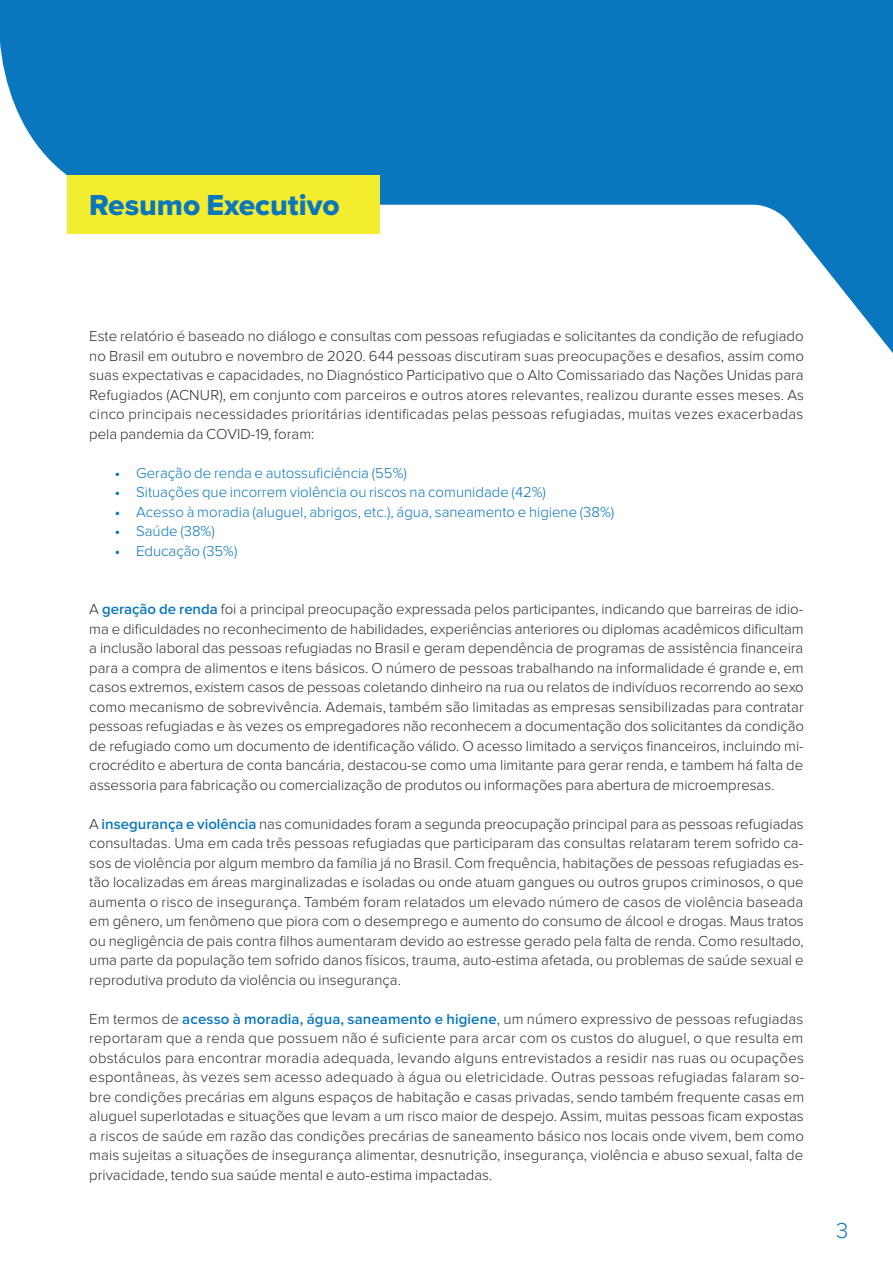
<style>
.page{position:relative;width:893px;height:1263px;background:#fff}
.page>*{position:absolute;margin:0;border:0;box-sizing:border-box;transform-origin:0 0}
.t1{font:30px "Proxima Nova Extrabld";color:#0976bd}
.t2{font:300 22.5px "Proxima Nova";color:#0976bd}
.t3{font:300 15px/19.5px "Proxima Nova";color:#292d2f;text-align:justify}
.t4{font:300 15px "Proxima Nova";color:#0976bd}
.s1{font-weight:600}
.s2{font-weight:600;color:#0976bd}
</style>
<div class="page">
<svg style="left:0;top:0;width:893px;height:353px;fill:#0976bd"></svg>
<div style="left:67px;top:176px;width:312px;height:58px;background:#f4ec2f"></div>
<h1 class="t1" style="left:89px;top:187px;width:252px">Resumo Executivo</h1>
<p class="t3" style="left:89px;top:327px;width:716px">Este relatório é baseado no diálogo e consultas com pessoas refugiadas e solicitantes da condição de refugiado no Brasil em outubro e novembro de 2020. 644 pessoas discutiram suas preocupações e desafios, assim como suas expectativas e capacidades, no Diagnóstico Participativo que o Alto Comissariado das Nações Unidas para Refugiados (ACNUR), em conjunto com parceiros e outros atores relevantes, realizou durante esses meses. As cinco principais necessidades prioritárias identificadas pelas pessoas refugiadas, muitas vezes exacerbadas pela pandemia da COVID-19, foram:</p>
<p class="t4" style="left:115px;top:464px;width:294px"><span class="s1">•</span> Geração de renda e autossuficiência (55%)</p>
<p class="t4" style="left:115px;top:484px;width:433px"><span class="s1">•</span> Situações que incorrem violência ou riscos na comunidade (42%)</p>
<p class="t4" style="left:115px;top:503px;width:501px"><span class="s1">•</span> Acesso à moradia (aluguel, abrigos, etc.), água, saneamento e higiene (38%)</p>
<p class="t4" style="left:115px;top:523px;width:102px"><span class="s1">•</span> Saúde (38%)</p>
<p class="t4" style="left:115px;top:542px;width:124px"><span class="s1">•</span> Educação (35%)</p>
<p class="t3" style="left:89px;top:600px;width:716px">A <span class="s2">geração de renda</span> foi a principal preocupação expressada pelos participantes, indicando que barreiras de idio&shy;ma e dificuldades no reconhecimento de habilidades, experiências anteriores ou diplomas acadêmicos dificultam a inclusão laboral das pessoas refugiadas no Brasil e geram dependência de programas de assistência financeira para a compra de alimentos e itens básicos. O número de pessoas trabalhando na informalidade é grande e, em casos extremos, existem casos de pessoas coletando dinheiro na rua ou relatos de indivíduos recorrendo ao sexo como mecanismo de sobrevivência. Ademais, também são limitadas as empresas sensibilizadas para contratar pessoas refugiadas e às vezes os empregadores não reconhecem a documentação dos solicitantes da condição de refugiado como um documento de identificação válido. O acesso limitado a serviços financeiros, incluindo mi&shy;crocrédito e abertura de conta bancária, destacou-se como uma limitante para gerar renda, e tambem há falta de assessoria para fabricação ou comercialização de produtos ou informações para abertura de microempresas.</p>
<p class="t3" style="left:89px;top:814px;width:716px">A <span class="s2">insegurança e violência</span> nas comunidades foram a segunda preocupação principal para as pessoas refugiadas consultadas. Uma em cada três pessoas refugiadas que participaram das consultas relataram terem sofrido ca&shy;sos de violência por algum membro da família já no Brasil. Com frequência, habitações de pessoas refugiadas es&shy;tão localizadas em áreas marginalizadas e isoladas ou onde atuam gangues ou outros grupos criminosos, o que aumenta o risco de insegurança. Também foram relatados um elevado número de casos de violência baseada em gênero, um fenômeno que piora com o desemprego e aumento do consumo de álcool e drogas. Maus tratos ou negligência de pais contra filhos aumentaram devido ao estresse gerado pela falta de renda. Como resultado, uma parte da população tem sofrido danos físicos, trauma, auto-estima afetada, ou problemas de saúde sexual e reprodutiva produto da violência ou insegurança.</p>
<p class="t3" style="left:89px;top:1009px;width:716px">Em termos de <span class="s2">acesso à moradia, água, saneamento e higiene</span>, um número expressivo de pessoas refugiadas reportaram que a renda que possuem não é suficiente para arcar com os custos do aluguel, o que resulta em obstáculos para encontrar moradia adequada, levando alguns entrevistados a residir nas ruas ou ocupações espontâneas, às vezes sem acesso adequado à água ou eletricidade. Outras pessoas refugiadas falaram so&shy;bre condições precárias em alguns espaços de habitação e casas privadas, sendo também frequente casas em aluguel superlotadas e situações que levam a um risco maior de despejo. Assim, muitas pessoas ficam expostas a riscos de saúde em razão das condições precárias de saneamento básico nos locais onde vivem, bem como mais sujeitas a situações de insegurança alimentar, desnutrição, insegurança, violência e abuso sexual, falta de privacidade, tendo sua saúde mental e auto-estima impactadas.</p>
<h2 class="t2" style="left:836px;top:1218px;width:14px">3</h2>
</div>
